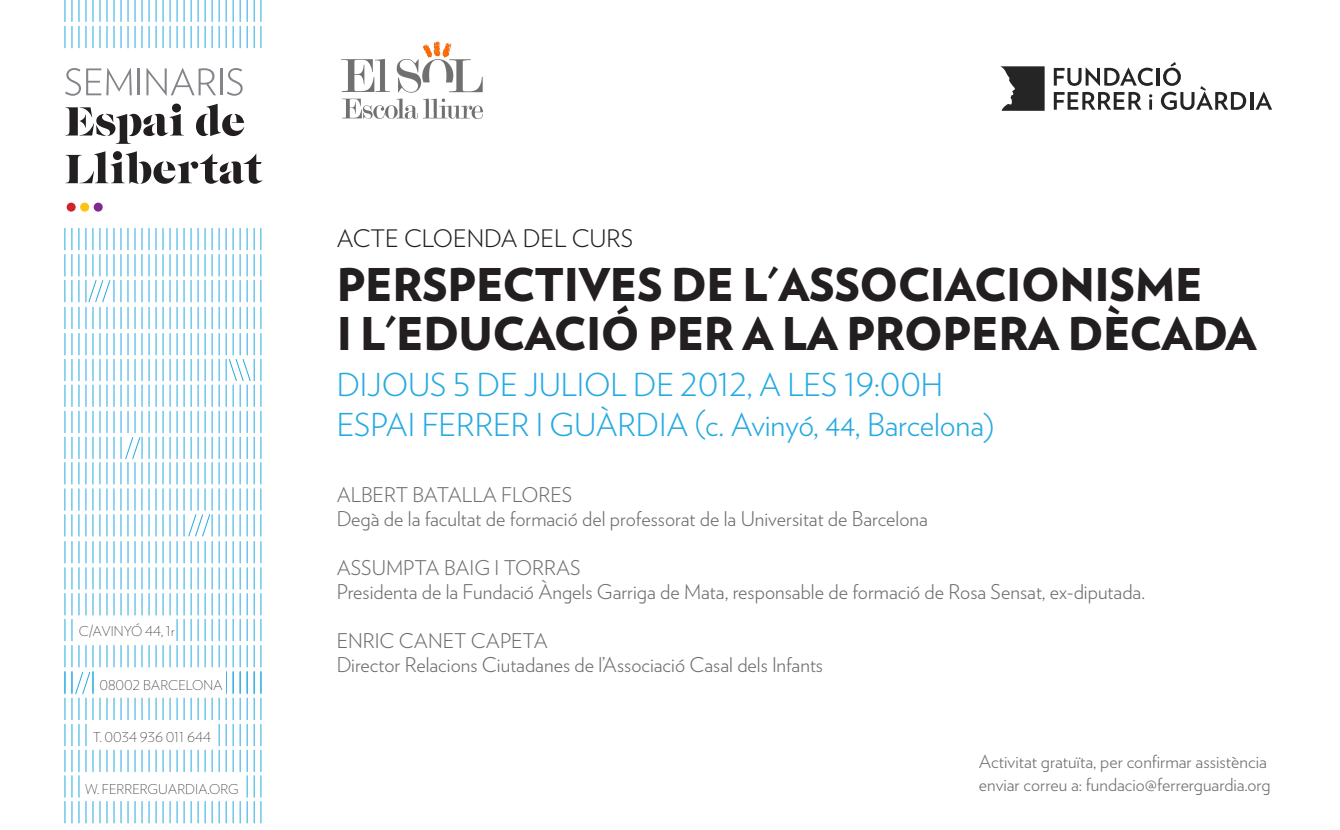
<style>
.page{position:relative;width:1340px;height:830px;background:#fff}
.page>*{position:absolute;margin:0;border:0;box-sizing:border-box;transform-origin:0 0}
.t1{font:900 45px/49.5px "Verlag";letter-spacing:-.01em;color:#231f20}
.t2{font:300 31.5px/40.3px "Verlag";letter-spacing:-.005em;color:#26aae1}
.t3{font:300 24.07px "Verlag";color:#231f20}
.t4{font:300 20.25px/24.3px "Verlag";color:#6d6e71}
.t5{font:300 18px/23.4px "Verlag";color:#6d6e71}
.t6{font:200 13.5px "Verlag";color:#231f20}
</style>
<div class="page">
<svg style="left:163px;top:228px;width:1px;height:594px"></svg>
<svg style="left:170px;top:228px;width:1px;height:594px"></svg>
<svg style="left:177px;top:228px;width:1px;height:594px"></svg>
<svg style="left:219px;top:228px;width:1px;height:594px"></svg>
<svg style="left:149px;top:228px;width:1px;height:594px"></svg>
<svg style="left:156px;top:228px;width:1px;height:594px"></svg>
<svg style="left:65px;top:0;width:1px;height:48px"></svg>
<svg style="left:72px;top:0;width:1px;height:48px"></svg>
<svg style="left:79px;top:0;width:1px;height:48px"></svg>
<svg style="left:86px;top:0;width:1px;height:48px"></svg>
<svg style="left:93px;top:0;width:1px;height:48px"></svg>
<svg style="left:100px;top:0;width:1px;height:48px"></svg>
<svg style="left:107px;top:0;width:1px;height:48px"></svg>
<svg style="left:114px;top:0;width:1px;height:48px"></svg>
<svg style="left:121px;top:0;width:1px;height:48px"></svg>
<svg style="left:128px;top:0;width:1px;height:48px"></svg>
<svg style="left:135px;top:0;width:1px;height:48px"></svg>
<svg style="left:163px;top:0;width:1px;height:48px"></svg>
<svg style="left:170px;top:0;width:1px;height:48px"></svg>
<svg style="left:177px;top:0;width:1px;height:48px"></svg>
<svg style="left:149px;top:0;width:1px;height:48px"></svg>
<svg style="left:156px;top:0;width:1px;height:48px"></svg>
<svg style="left:184px;top:0;width:1px;height:48px"></svg>
<svg style="left:191px;top:0;width:1px;height:48px"></svg>
<svg style="left:198px;top:0;width:1px;height:48px"></svg>
<svg style="left:205px;top:0;width:1px;height:48px"></svg>
<svg style="left:212px;top:0;width:1px;height:48px"></svg>
<svg style="left:219px;top:0;width:1px;height:48px"></svg>
<svg style="left:226px;top:0;width:1px;height:48px"></svg>
<svg style="left:233px;top:0;width:1px;height:48px"></svg>
<svg style="left:240px;top:0;width:1px;height:48px"></svg>
<svg style="left:247px;top:0;width:1px;height:48px"></svg>
<svg style="left:254px;top:0;width:7px;height:48px"></svg>
<svg style="left:142px;top:0;width:1px;height:48px"></svg>
<div style="left:78px;top:618px;width:97px;height:22px;background:#fff"></div>
<div style="left:98px;top:670px;width:128px;height:25px;background:#fff"></div>
<div style="left:90px;top:722px;width:123px;height:25px;background:#fff"></div>
<div style="left:84px;top:773px;width:156px;height:25px;background:#fff"></div>
<svg style="left:226px;top:228px;width:35px;height:594px"></svg>
<svg style="left:121px;top:228px;width:22px;height:594px"></svg>
<svg style="left:184px;top:228px;width:29px;height:594px"></svg>
<svg style="left:64px;top:228px;width:51px;height:594px"></svg>
<img style="left:341px;top:41px;width:142px;height:79px">
<svg style="left:1053px;top:68px;width:100px;height:18px"></svg>
<hr style="left:1156px;top:68px;width:3px;height:18px;background:#242524">
<svg style="left:1053px;top:92px;width:88px;height:18px"></svg>
<svg style="left:1149px;top:94px;width:3px;height:16px"></svg>
<svg style="left:1160px;top:62px;width:86px;height:48px"></svg>
<hr style="left:1249px;top:92px;width:3px;height:18px;background:#242524">
<svg style="left:1255px;top:92px;width:17px;height:18px"></svg>
<svg style="left:1000px;top:66px;width:44px;height:45px"></svg>
<svg style="left:196px;top:104px;width:48px;height:32px"></svg>
<svg style="left:65px;top:103px;width:119px;height:41px"></svg>
<div style="left:80px;top:202px;width:9px;height:9px;background:#fec210;border-radius:50%"></div>
<div style="left:94px;top:202px;width:9px;height:9px;background:#802990;border-radius:50%"></div>
<div style="left:67px;top:202px;width:9px;height:9px;background:#d1232a;border-radius:50%"></div>
<svg style="left:65px;top:151px;width:197px;height:33px"></svg>
<svg style="left:65px;top:68px;width:67px;height:28px"></svg>
<hr style="left:138px;top:68px;width:2px;height:27px;background:#84858a">
<svg style="left:146px;top:68px;width:70px;height:28px"></svg>
<hr style="left:220px;top:68px;width:2px;height:27px;background:#84858a">
<svg style="left:227px;top:68px;width:16px;height:28px"></svg>
<p class="t6" style="left:79px;top:621px;width:97px">C/AVINYÓ 44, 1r</p>
<p class="t6" style="left:99px;top:675px;width:125px">08002 BARCELONA</p>
<p class="t6" style="left:93px;top:726px;width:119px">T. 0034 936 011 644</p>
<p class="t6" style="left:85px;top:778px;width:155px">W. FERRERGUARDIA.ORG</p>
<p class="t3" style="left:337px;top:220px;width:298px">ACTE CLOENDA DEL CURS</p>
<h1 class="t1" style="left:337px;top:257px;width:921px">PERSPECTIVES DE L'ASSOCIACIONISME<br>I L'EDUCACIÓ PER A LA PROPERA DÈCADA</h1>
<h2 class="t2" style="left:337px;top:362px;width:659px">DIJOUS 5 DE JULIOL DE 2012, A LES 19:00H<br>ESPAI FERRER I GUÀRDIA (c. Avinyó, 44, Barcelona)</h2>
<p class="t4" style="left:337px;top:481px;width:592px">ALBERT BATALLA FLORES<br>Degà de la facultat de formació del professorat de la Universitat de Barcelona</p>
<p class="t4" style="left:337px;top:554px;width:810px">ASSUMPTA BAIG I TORRAS<br>Presidenta de la Fundació Àngels Garriga de Mata, responsable de formació de Rosa Sensat, ex-diputada.</p>
<p class="t4" style="left:337px;top:627px;width:488px">ENRIC CANET CAPETA<br>Director Relacions Ciutadanes de l’Associació Casal dels Infants</p>
<p class="t5" style="left:978px;top:748px;width:293px">Activitat gratuïta, per confirmar assistència enviar correu a: fundacio@ferrerguardia.org</p>
</div>
